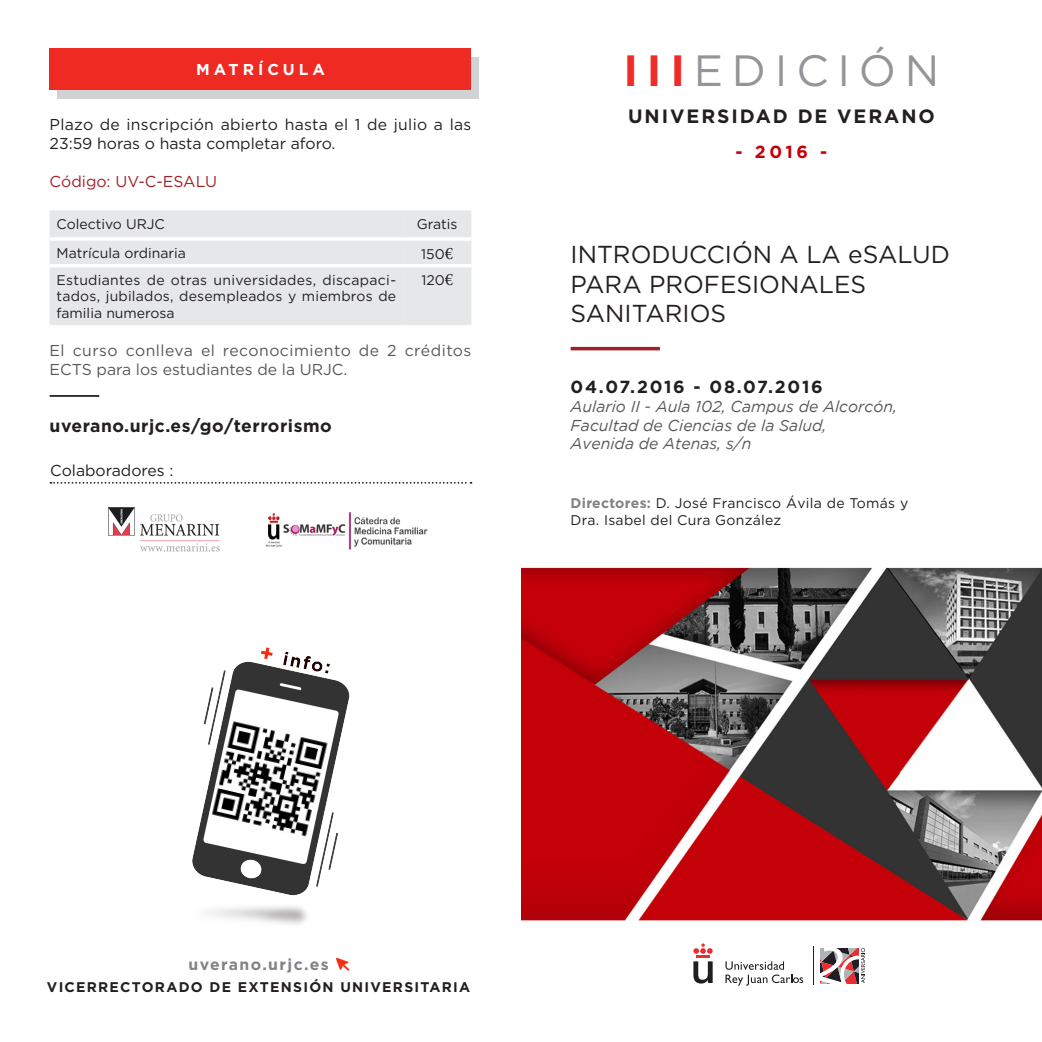
<style>
.page{position:relative;width:1042px;height:1042px;background:#fff}
.page>*{position:absolute;margin:0;border:0;box-sizing:border-box;transform-origin:0 0}
.III_EDICION{font:43.75px "Gotham HTF";letter-spacing:.2em;color:#939598}
.titulo_diptico_minus{font:24.5px/29.4px "Gotham HTF";color:#231f20}
.universidad_de_veran{font:700 19.25px "Gotham";letter-spacing:.1em;color:#231f20}
.web_curso{font:700 17.5px "Gotham";letter-spacing:.03em;color:#231f20}
.fecha{font:700 17.5px "Gotham";letter-spacing:.1em;color:#231f20}
._2016{font:700 17.5px "Gotham";color:#c40109}
.Matriculación{font:15.75px/18.9px "Gotham HTF";color:#231f20}
.lugar{font:italic 15.75px "Gotham";color:#57585a}
.Matriculación-2{font:15.75px/18.9px "Gotham HTF";letter-spacing:.015em;color:#57585a}
.Matriculación-3{font:15.75px "Gotham HTF";color:#a22027}
.uverano_urjc_es{font:700 15.75px "Gotham";letter-spacing:.09em;color:#808285}
.Programa{font:700 15.75px "Gotham";letter-spacing:.25em;color:#fff}
.Matriculación_-_tabl{font:14px/16.8px "Gotham HTF";color:#231f20;text-align:justify}
.Organizado_por{font:14px "Gotham HTF";letter-spacing:.02em;color:#231f20}
.Vicerrectorado_de_Ex{font:700 14px "Gotham";letter-spacing:.09em;color:#231f20}
.s1{font-family:"Minion Pro";font-size:17.5px}
.s2{font-family:"Gotham";font-weight:700;color:#ee2d29}
.s3{font-family:"Gotham";font-weight:700;color:#808285}
</style>
<div class="page">
<img style="left:521px;top:346px;width:521px;height:639px">
<div style="left:57px;top:58px;width:422px;height:41px;background:#d1d2d4"></div>
<img style="left:336px;top:958px;width:14px;height:13px">
<svg style="left:693px;top:961px;width:19px;height:22px"></svg>
<hr style="left:696px;top:955px;width:14px;height:3px;background:#e92d31">
<svg style="left:693px;top:943px;width:19px;height:11px"></svg>
<svg style="left:725px;top:961px;width:78px;height:25px"></svg>
<hr style="left:813px;top:946px;width:1px;height:38px;background:#221d23">
<svg style="left:820px;top:948px;width:45px;height:36px"></svg>
<div style="left:50px;top:49px;width:421px;height:41px;background:#ee2a23"></div>
<img style="left:192px;top:647px;width:158px;height:278px">
<img style="left:209px;top:719px;width:121px;height:120px">
<hr style="left:50px;top:395px;width:49px;height:2px;background:#231f20">
<div style="left:50px;top:210px;width:421px;height:115px;background:#e6e7e9"></div>
<hr style="left:50px;top:237px;width:353px;height:4px;background:#fff">
<hr style="left:50px;top:264px;width:353px;height:3px;background:#fff">
<hr style="left:403px;top:237px;width:68px;height:4px;background:#fff">
<hr style="left:403px;top:264px;width:68px;height:3px;background:#fff">
<hr style="left:570px;top:347px;width:90px;height:3px;background:#a22027">
<svg style="left:50px;top:482px;width:421px;height:2px"></svg>
<img style="left:108px;top:507px;width:111px;height:45px">
<img style="left:265px;top:512px;width:163px;height:38px">
<p class="Programa" style="left:196px;top:60px;width:130px">MATRÍCULA</p>
<p class="Matriculación" style="left:50px;top:115px;width:423px">Plazo de inscripción abierto hasta el 1 de julio a las<br>23:59 horas o hasta completar aforo.</p>
<p class="Matriculación-3" style="left:50px;top:172px;width:169px">Código: UV-C-ESALU</p>
<p class="Matriculación_-_tabl" style="left:57px;top:216px;width:110px">Colectivo URJC</p>
<p class="Matriculación_-_tabl" style="left:417px;top:216px;width:42px">Gratis</p>
<p class="Matriculación_-_tabl" style="left:57px;top:244px;width:131px">Matrícula ordinaria</p>
<p class="Matriculación_-_tabl" style="left:421px;top:245px;width:33px">150<span class="s1">€</span></p>
<p class="Matriculación_-_tabl" style="left:57px;top:271px;width:341px">Estudiantes de otras universidades, discapaci&shy;tados, jubilados, desempleados y miembros de familia numerosa</p>
<p class="Matriculación_-_tabl" style="left:421px;top:272px;width:33px">120<span class="s1">€</span></p>
<p class="Matriculación-2" style="left:50px;top:341px;width:423px">El curso conlleva el reconocimiento de 2 créditos<br>ECTS para los estudiantes de la URJC.</p>
<p class="web_curso" style="left:50px;top:415px;width:284px">uverano.urjc.es/go/terrorismo</p>
<p class="Matriculación" style="left:50px;top:461px;width:125px">Colaboradores :</p>
<p class="III_EDICION" style="left:623px;top:47px;width:317px"><span class="s2">III</span>EDICIÓN</p>
<p class="universidad_de_veran" style="left:628px;top:105px;width:308px">UNIVERSIDAD DE VERANO</p>
<p class="_2016" style="left:735px;top:142px;width:93px">- 2016 -</p>
<p class="titulo_diptico_minus" style="left:570px;top:239px;width:381px">INTRODUCCIÓN A LA eSALUD<br>PARA PROFESIONALES<br>SANITARIOS</p>
<p class="fecha" style="left:570px;top:376px;width:254px">04.07.2016 - 08.07.2016</p>
<p class="lugar" style="left:570px;top:397px;width:328px">Aulario II - Aula 102, Campus de Alcorcón,</p>
<p class="lugar" style="left:570px;top:416px;width:257px">Facultad de Ciencias de la Salud,</p>
<p class="lugar" style="left:570px;top:435px;width:182px">Avenida de Atenas, s/n</p>
<p class="Organizado_por" style="left:570px;top:495px;width:339px"><span class="s3">Directores:</span> D. José Francisco Ávila de Tomás y</p>
<p class="Organizado_por" style="left:570px;top:512px;width:212px">Dra. Isabel del Cura González</p>
<p class="uverano_urjc_es" style="left:188px;top:955px;width:142px">uverano.urjc.es</p>
<p class="Vicerrectorado_de_Ex" style="left:47px;top:978px;width:425px">VICERRECTORADO DE EXTENSIÓN UNIVERSITARIA</p>
</div>
